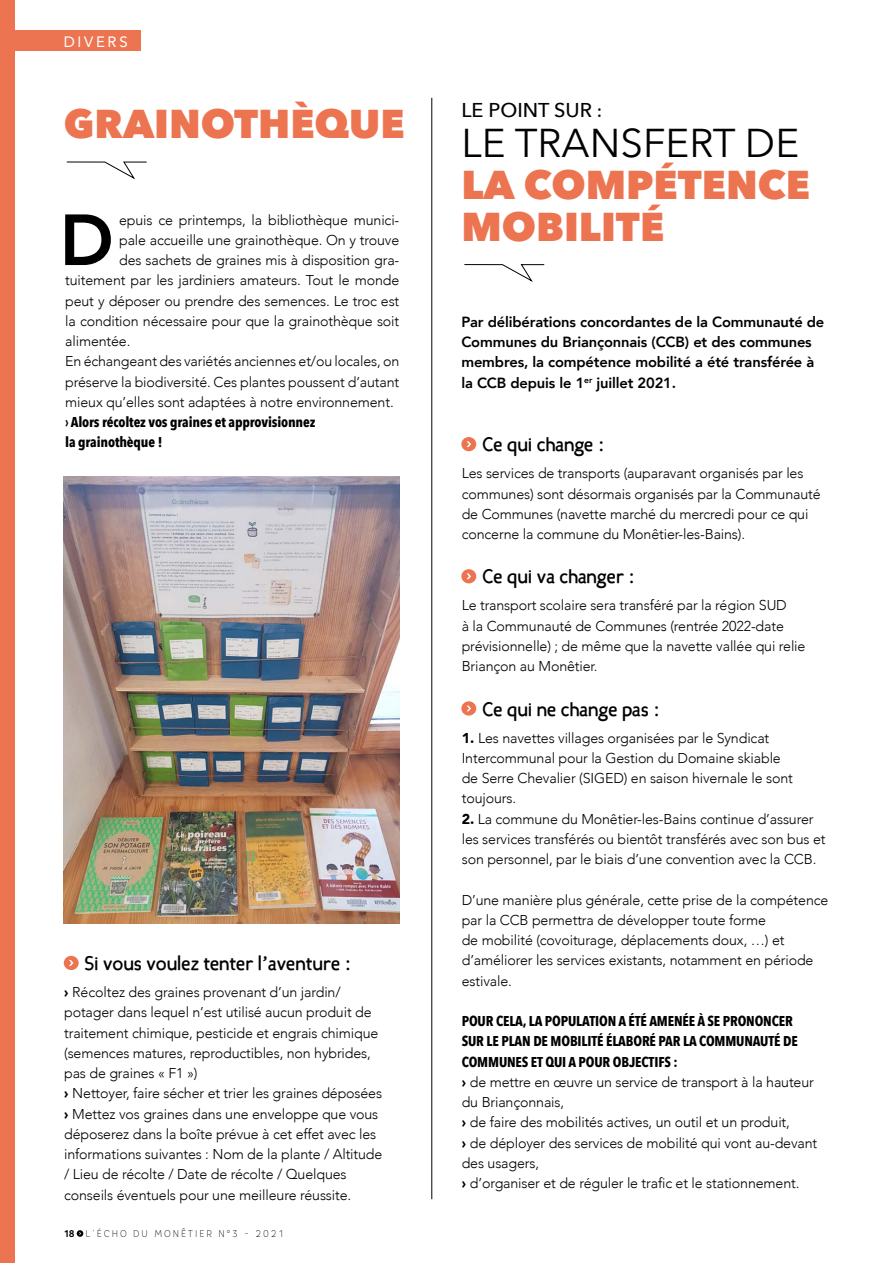
<style>
.page{position:relative;width:893px;height:1263px;background:#fff}
.page>*{position:absolute;margin:0;border:0;box-sizing:border-box;transform-origin:0 0}
.t1{font:800 71.4px "Avenir";color:#000}
.t2{font:800 40.2px/42px "Avenir Next";color:#ed7450}
.t3{font:40.2px "Avenir Next";color:#020202}
.t4{font:500 19.95px "Avenir Next";color:#020202}
.t5{font:700 19.5px "Candela";color:#020202}
.t6{font:15px "Avenir";letter-spacing:.18em;color:#fff}
.t7{font:800 14.7px/20.2px "Avenir";letter-spacing:-.01em;color:#000}
.t8{font:300 14.25px/20.2px "Avenir";letter-spacing:-.01em;color:#000}
.t9{font:700 14.25px/20.2px "Avenir Next Condensed";letter-spacing:-.01em;color:#000}
.t10{font:100 9.75px "Core Rhino 25";letter-spacing:.22em;color:#000;scale:.9 1}
.s1{font-weight:900}
.s2{font-family:"Core Rhino 65";font-weight:700}
.s3{font-size:18px}
</style>
<div class="page">
<svg style="left:77px;top:1230px;width:6px;height:7px"></svg>
<div style="left:0;top:31px;width:140px;height:20px;background:#ed7450"></div>
<div style="left:0;top:0;width:15px;height:1263px;background:#ed7450"></div>
<svg style="left:66px;top:161px;width:81px;height:19px"></svg>
<img style="left:64px;top:476px;width:335px;height:447px">
<div style="left:64px;top:956px;width:15px;height:14px;background:#ed7450;border-radius:50%"></div>
<svg style="left:69px;top:960px;width:5px;height:6px"></svg>
<hr style="left:432px;top:98px;width:1px;height:1101px;background:#000">
<svg style="left:464px;top:264px;width:81px;height:18px"></svg>
<div style="left:461px;top:437px;width:15px;height:14px;background:#ed7450;border-radius:50%"></div>
<svg style="left:466px;top:441px;width:5px;height:6px"></svg>
<div style="left:461px;top:569px;width:15px;height:14px;background:#ed7450;border-radius:50%"></div>
<svg style="left:466px;top:573px;width:5px;height:6px"></svg>
<div style="left:461px;top:701px;width:15px;height:14px;background:#ed7450;border-radius:50%"></div>
<svg style="left:467px;top:706px;width:4px;height:5px"></svg>
<p class="t6" style="left:64px;top:30px;width:66px">DIVERS</p>
<h2 class="t2" style="left:64px;top:102px;width:342px">GRAINOTHÈQUE</h2>
<h1 class="t1" style="left:60px;top:185px;width:56px">D</h1>
<p class="t8" style="left:119px;top:209px;width:282px">epuis ce printemps, la bibliothèque munici-</p>
<p class="t8" style="left:119px;top:230px;width:282px">pale accueille une grainothèque. On y trouve</p>
<p class="t8" style="left:119px;top:250px;width:282px">des sachets de graines mis à disposition gra-</p>
<p class="t8" style="left:65px;top:270px;width:336px">tuitement par les jardiniers amateurs. Tout le monde</p>
<p class="t8" style="left:65px;top:290px;width:336px">peut y déposer ou prendre des semences. Le troc est</p>
<p class="t8" style="left:65px;top:311px;width:336px">la condition nécessaire pour que la grainothèque soit</p>
<p class="t8" style="left:65px;top:331px;width:67px">alimentée.</p>
<p class="t8" style="left:65px;top:351px;width:336px">En échangeant des variétés anciennes et/ou locales, on</p>
<p class="t8" style="left:65px;top:371px;width:336px">préserve la biodiversité. Ces plantes poussent d’autant</p>
<p class="t8" style="left:65px;top:392px;width:330px">mieux qu’elles sont adaptées à notre environnement.</p>
<p class="t9" style="left:65px;top:412px;width:252px">› Alors récoltez vos graines et approvisionnez la grainothèque !</p>
<h3 class="t5" style="left:85px;top:950px;width:268px">Si vous voulez tenter l’aventure :</h3>
<p class="t8" style="left:64px;top:982px;width:320px"><span class="s1">›</span> Récoltez des graines provenant d’un jardin/ potager dans lequel n’est utilisé aucun produit de traitement chimique, pesticide et engrais chimique (semences matures, reproductibles, non hybrides, pas de graines « F1 »)<br><span class="s1">›</span> Nettoyer, faire sécher et trier les graines déposées <span class="s1">›</span> Mettez vos graines dans une enveloppe que vous déposerez dans la boîte prévue à cet effet avec les informations suivantes : Nom de la plante / Altitude / Lieu de récolte / Date de récolte / Quelques conseils éventuels pour une meilleure réussite.</p>
<p class="t10" style="left:64px;top:1227px;width:246px"><span class="s2">18</span> L’ÉCHO DU MONÊTIER N°3 - 2021</p>
<h3 class="t4" style="left:461px;top:93px;width:143px">LE POINT SUR <span class="s3">:</span></h3>
<h2 class="t3" style="left:461px;top:109px;width:339px">LE TRANSFERT DE</h2>
<h2 class="t2" style="left:461px;top:163px;width:350px">LA COMPÉTENCE<br>MOBILITÉ</h2>
<p class="t7" style="left:461px;top:312px;width:365px">Par délibérations concordantes de la Communauté de Communes du Briançonnais (CCB) et des communes membres, la compétence mobilité a été transférée à la CCB depuis le 1<sup>er</sup> juillet 2021.</p>
<h3 class="t5" style="left:482px;top:432px;width:124px">Ce qui change :</h3>
<p class="t8" style="left:462px;top:463px;width:360px">Les services de transports (auparavant organisés par les communes) sont désormais organisés par la Communauté de Communes (navette marché du mercredi pour ce qui concerne la commune du Monêtier-les-Bains).</p>
<h3 class="t5" style="left:482px;top:564px;width:155px">Ce qui va changer :</h3>
<p class="t8" style="left:462px;top:595px;width:345px">Le transport scolaire sera transféré par la région SUD<br>à la Communauté de Communes (rentrée 2022-date prévisionnelle) ; de même que la navette vallée qui relie Briançon au Monêtier.</p>
<h3 class="t5" style="left:482px;top:696px;width:179px">Ce qui ne change pas :</h3>
<p class="t8" style="left:462px;top:727px;width:333px"><span class="s1">1.</span> Les navettes villages organisées par le Syndicat Intercommunal pour la Gestion du Domaine skiable de Serre Chevalier (SIGED) en saison hivernale le sont toujours.</p>
<p class="t8" style="left:462px;top:808px;width:365px"><span class="s1">2.</span> La commune du Monêtier-les-Bains continue d’assurer les services transférés ou bientôt transférés avec son bus et son personnel, par le biais d’une convention avec la CCB.</p>
<p class="t8" style="left:462px;top:889px;width:368px">D’une manière plus générale, cette prise de la compétence par la CCB permettra de développer toute forme<br>de mobilité (covoiturage, déplacements doux, …) et d’améliorer les services existants, notamment en période estivale.</p>
<p class="t9" style="left:462px;top:1011px;width:338px">POUR CELA, LA POPULATION A ÉTÉ AMENÉE À SE PRONONCER<br>SUR LE PLAN DE MOBILITÉ ÉLABORÉ PAR LA COMMUNAUTÉ DE<br>COMMUNES ET QUI A POUR OBJECTIFS :</p>
<p class="t8" style="left:462px;top:1072px;width:357px"><span class="s1">›</span> de mettre en œuvre un service de transport à la hauteur du Briançonnais,<br><span class="s1">›</span> de faire des mobilités actives, un outil et un produit,<br><span class="s1">›</span> de déployer des services de mobilité qui vont au-devant des usagers,<br><span class="s1">›</span> d’organiser et de réguler le trafic et le stationnement.</p>
</div>
